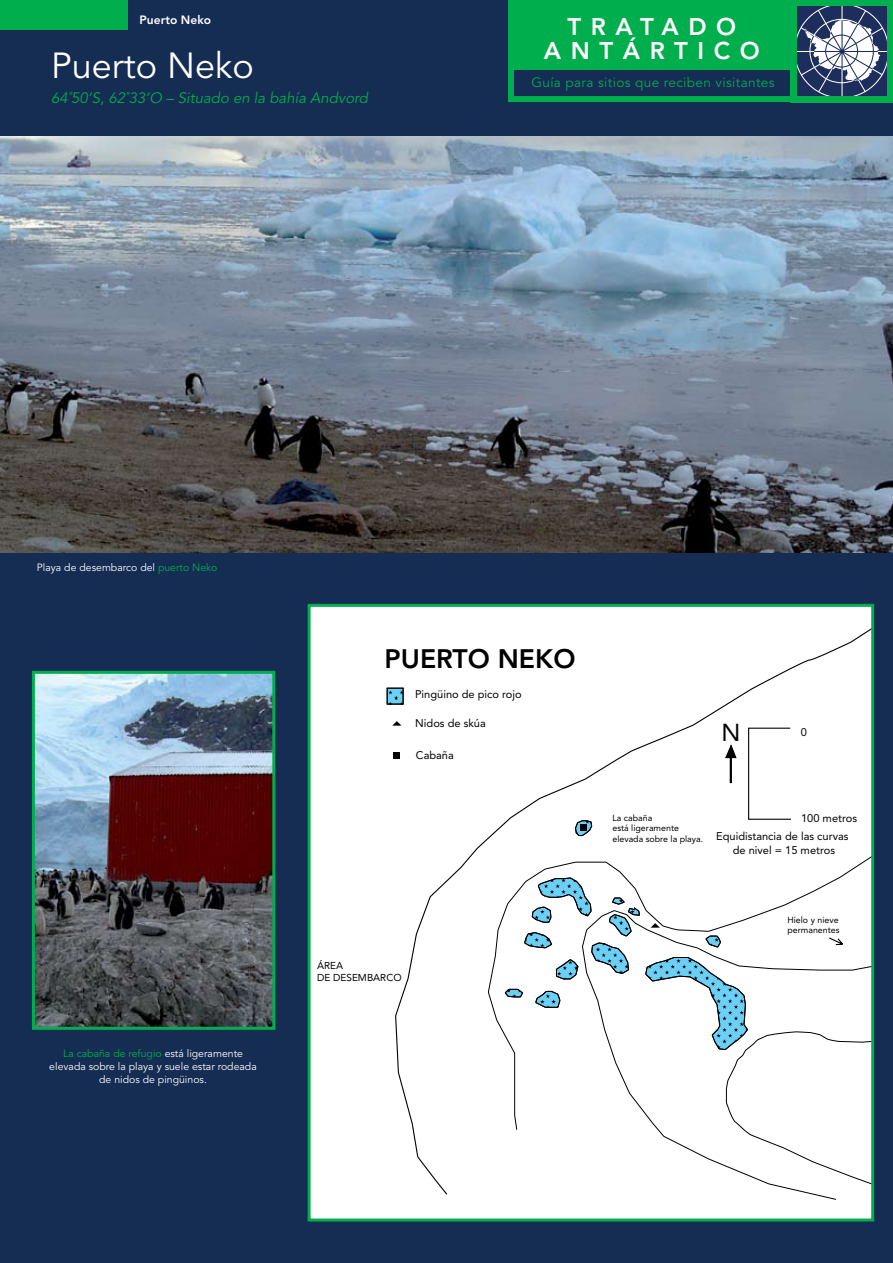
<style>
.page{position:relative;width:893px;height:1263px;background:#152c53}
.page>*{position:absolute;margin:0;border:0;box-sizing:border-box;transform-origin:0 0}
.t1{font:36px "Avenir";color:#fff}
.t2{font:800 26.55px "Avenir";color:#000}
.t3{font:24.3px "Avenir";color:#000}
.t4{font:800 24px/24px "Avenir";letter-spacing:.4em;color:#fff;text-align:center}
.t5{font:italic 15px "Avenir";color:#00ae4d}
.t6{font:13.5px "Avenir";letter-spacing:.03em;color:#00ae4d}
.t7{font:800 12px "Avenir";color:#fff}
.t8{font:11.1px/13.4px "Avenir";color:#000;text-align:center}
.t9{font:10.5px/12.6px "Avenir";color:#fff;text-align:center}
.t10{font:10.5px "Avenir";color:#fffffd}
.t11{font:9.9px/12px "Avenir";color:#000}
.t12{font:8.85px/10.6px "Avenir";color:#000}
.s1{color:#00ae4d}
</style>
<div class="page">
<div style="left:309px;top:605px;width:564px;height:615px;background:#fff"></div>
<svg style="left:395px;top:629px;width:475px;height:566px"></svg>
<svg style="left:582px;top:1185px;width:288px;height:14px"></svg>
<svg style="left:392px;top:721px;width:10px;height:5px"></svg>
<svg style="left:395px;top:736px;width:10px;height:2px"></svg>
<hr style="left:730px;top:757px;width:2px;height:26px;background:#000">
<svg style="left:724px;top:743px;width:13px;height:16px"></svg>
<svg style="left:394px;top:753px;width:6px;height:6px"></svg>
<svg style="left:747px;top:727px;width:45px;height:93px"></svg>
<svg style="left:575px;top:820px;width:17px;height:16px"></svg>
<svg style="left:389px;top:690px;width:12px;height:12px"></svg>
<div style="left:387px;top:688px;width:16px;height:16px;border:1px solid #000"></div>
<svg style="left:505px;top:877px;width:365px;height:308px"></svg>
<div style="left:308px;top:604px;width:566px;height:617px;border:3px solid #00ae4d"></div>
<div style="left:0;top:0;width:128px;height:30px;background:#00ae4d"></div>
<img style="left:0;top:136px;width:893px;height:417px">
<svg style="left:508px;top:0;width:385px;height:102px"></svg>
<img style="left:36px;top:675px;width:235px;height:351px">
<div style="left:32px;top:671px;width:243px;height:359px;border:3px solid #00ae4d"></div>
<p class="t7" style="left:140px;top:12px;width:73px">Puerto Neko</p>
<h1 class="t1" style="left:51px;top:45px;width:204px">Puerto Neko</h1>
<h3 class="t5" style="left:51px;top:89px;width:319px">64˚50’S, 62˚33’O – Situado en la bahía Andvord</h3>
<h3 class="t4" style="left:544px;top:15px;width:217px">TRATADO<br>ANTÁRTICO</h3>
<p class="t6" style="left:531px;top:74px;width:245px">Guía para sitios que reciben visitantes</p>
<p class="t10" style="left:37px;top:561px;width:182px">Playa de desembarco del <span class="s1">puerto Neko</span></p>
<h2 class="t2" style="left:385px;top:643px;width:192px">PUERTO NEKO</h2>
<p class="t8" style="left:415px;top:688px;width:108px">Pingüino de pico rojo</p>
<p class="t8" style="left:415px;top:717px;width:72px">Nidos de skúa</p>
<p class="t8" style="left:416px;top:749px;width:39px">Cabaña</p>
<h3 class="t3" style="left:722px;top:719px;width:20px">N</h3>
<p class="t8" style="left:801px;top:725px;width:8px">0</p>
<p class="t12" style="left:612px;top:812px;width:92px">La cabaña<br>está ligeramente elevada sobre la playa.</p>
<p class="t8" style="left:801px;top:811px;width:58px">100 metros</p>
<p class="t8" style="left:716px;top:830px;width:134px">Equidistancia de las curvas de nivel = 15 metros</p>
<p class="t12" style="left:787px;top:914px;width:54px">Hielo y nieve permanentes</p>
<p class="t9" style="left:49px;top:1048px;width:209px"><span class="s1">La cabaña de refugio</span> está ligeramente elevada sobre la playa y suele estar rodeada de nidos de pingüinos.</p>
<p class="t11" style="left:317px;top:959px;width:86px">ÁREA<br>DE DESEMBARCO</p>
</div>
